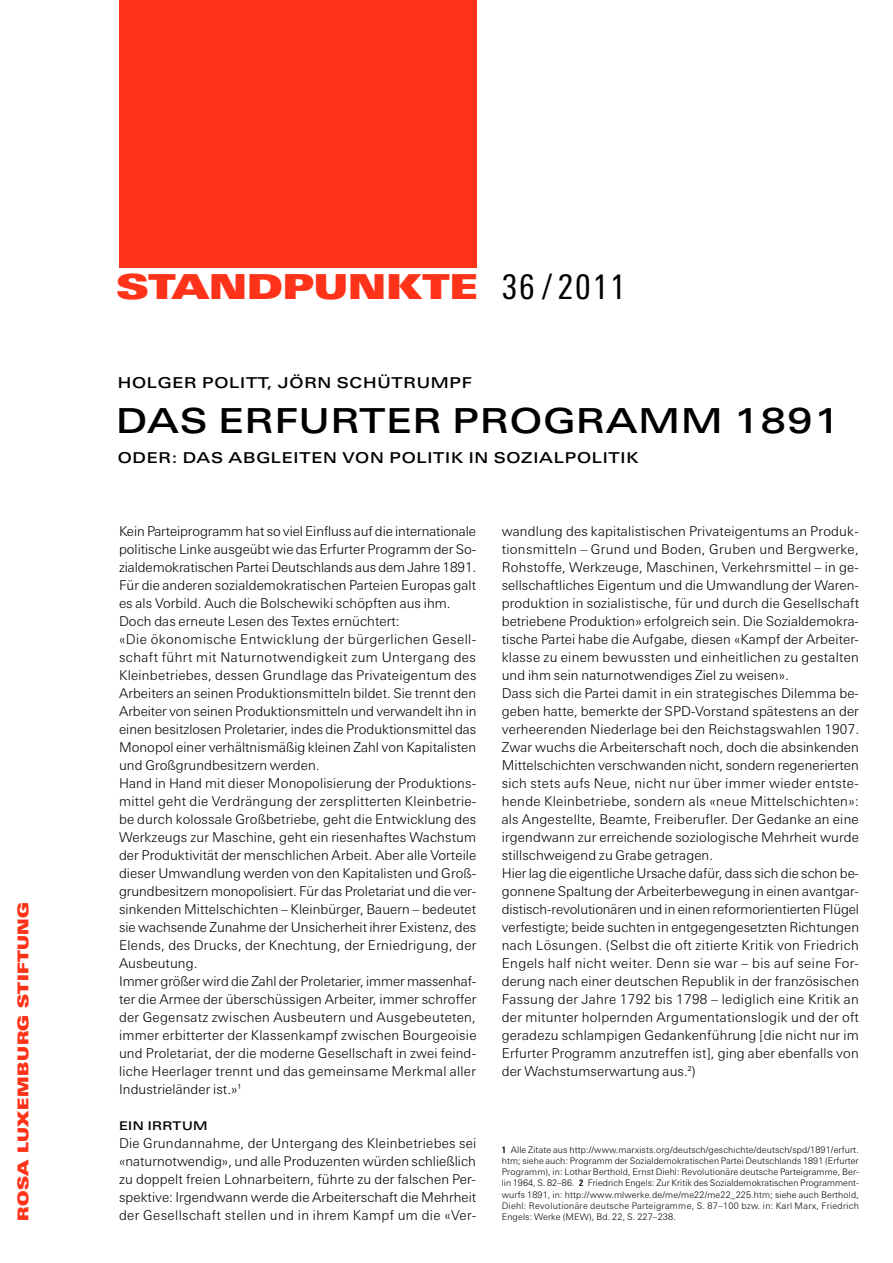
<style>
.page{position:relative;width:893px;height:1263px;background:#fff}
.page>*{position:absolute;margin:0;border:0;box-sizing:border-box;transform-origin:0 0}
.t1{font:500 34.5px "Linotype Univers Extd";letter-spacing:.03em;color:#000}
.t2{font:34.5px "Linotype Univers Extd X Black";color:#ff3319}
.t3{font:500 15px "Linotype Univers Extd";letter-spacing:.05em;color:#000}
.t4{font:15px "Linotype Univers Extd X Black";letter-spacing:.02em;color:#ff3319}
.t5{font:300 13.5px/18px "Linotype Univers Basic";letter-spacing:.005em;color:#000}
.t6{font:500 12px "Linotype Univers Extd";letter-spacing:.035em;color:#000}
.t7{font:300 9px/11.2px "Linotype Univers Basic";letter-spacing:.03em;color:#000;text-align:justify}
.s1{font-family:"Linotype Univers";font-stretch:condensed;color:#000}
.s2{font-family:"Linotype Univers";font-weight:700;font-stretch:condensed}
</style>
<div class="page">
<div style="left:119px;top:0;width:357px;height:268px;background:#ff3319"></div>
<p class="t4" style="left:14px;top:1221px;width:320px;rotate:-90deg">ROSA LUXE MBURG STIFTUNG</p>
<h1 class="t2" style="left:116px;top:266px;width:511px">STANDPUNKTE <span class="s1">36 / 2011</span></h1>
<p class="t3" style="left:118px;top:374px;width:356px">HOLGER POLITT, JÖRN SCH ÜTRUMPF</p>
<h1 class="t1" style="left:116px;top:400px;width:725px">DAS ERFURTER PROGRAMM 1891</h1>
<p class="t3" style="left:118px;top:449px;width:522px">ODER: DAS ABGLEITEN VON POLITIK IN SOZIALPOLITIK</p>
<p class="t5" style="left:119px;top:522px;width:359px">Kein Parteiprogramm hat so viel Einfluss auf die internationale politische Linke ausgeübt wie das Erfurter Programm der So&shy;zialdemokratischen Partei Deutschlands aus dem Jahre 1891.<br>Für die anderen sozialdemokratischen Parteien Europas galt es als Vorbild. Auch die Bolschewiki schöpften aus ihm.<br>Doch das erneute Lesen des Textes ernüchtert:<br>«Die ökonomische Entwicklung der bürgerlichen Gesell&shy;schaft führt mit Naturnotwendigkeit zum Untergang des Kleinbetriebes, dessen Grundlage das Privateigentum des Arbeiters an seinen Produktionsmitteln bildet. Sie trennt den Arbeiter von seinen Produktionsmitteln und verwandelt ihn in einen besitzlosen Proletarier, indes die Produktionsmittel das Monopol einer verhältnismäßig kleinen Zahl von Kapitalisten und Großgrundbesitzern werden.<br>Hand in Hand mit dieser Monopolisierung der Produktions&shy;mittel geht die Verdrängung der zersplitterten Kleinbetrie&shy;be durch kolossale Großbetriebe, geht die Entwicklung des Werkzeugs zur Maschine, geht ein riesenhaftes Wachstum der Produktivität der menschlichen Arbeit. Aber alle Vorteile dieser Umwandlung werden von den Kapitalisten und Groß&shy;grundbesitzern monopolisiert. Für das Proletariat und die ver&shy;sinkenden Mittelschichten – Kleinbürger, Bauern – bedeutet sie wachsende Zunahme der Unsicherheit ihrer Existenz, des Elends, des Drucks, der Knechtung, der Erniedrigung, der Ausbeutung.<br>Immer größer wird die Zahl der Proletarier, immer massenhaf&shy;ter die Armee der überschüssigen Arbeiter, immer schroffer der Gegensatz zwischen Ausbeutern und Ausgebeuteten, immer erbitterter der Klassenkampf zwischen Bourgeoisie und Proletariat, der die moderne Gesellschaft in zwei feind&shy;liche Heerlager trennt und das gemeinsame Merkmal aller Industrieländer ist.»<sup>1</sup></p>
<p class="t6" style="left:119px;top:1118px;width:90px">EIN I RRTUM</p>
<p class="t5" style="left:119px;top:1134px;width:359px;text-align:justify">Die Grundannahme, der Untergang des Kleinbetriebes sei «naturnotwendig», und alle Produzenten würden schließlich zu doppelt freien Lohnarbeitern, führte zu der falschen Per&shy;spektive: Irgendwann werde die Arbeiterschaft die Mehrheit der Gesellschaft stellen und in ihrem Kampf um die «Ver-</p>
<p class="t5" style="left:502px;top:522px;width:359px">wandlung des kapitalistischen Privateigentums an Produk&shy;tionsmitteln – Grund und Boden, Gruben und Bergwerke, Rohstoffe, Werkzeuge, Maschinen, Verkehrsmittel – in ge&shy;sellschaftliches Eigentum und die Umwandlung der Waren&shy;produktion in sozialistische, für und durch die Gesellschaft betriebene Produktion» erfolgreich sein. Die Sozialdemokra&shy;tische Partei habe die Aufgabe, diesen «Kampf der Arbeiter&shy;klasse zu einem bewussten und einheitlichen zu gestalten und ihm sein naturnotwendiges Ziel zu weisen».<br>Dass sich die Partei damit in ein strategisches Dilemma be&shy;geben hatte, bemerkte der SPD-Vorstand spätestens an der verheerenden Niederlage bei den Reichstagswahlen 1907.<br>Zwar wuchs die Arbeiterschaft noch, doch die absinkenden Mittelschichten verschwanden nicht, sondern regenerierten sich stets aufs Neue, nicht nur über immer wieder entste&shy;hende Kleinbetriebe, sondern als «neue Mittelschichten»: als Angestellte, Beamte, Freiberufler. Der Gedanke an eine irgendwann zur erreichende soziologische Mehrheit wurde stillschweigend zu Grabe getragen.<br>Hier lag die eigentliche Ursache dafür, dass sich die schon be&shy;gonnene Spaltung der Arbeiterbewegung in einen avantgar&shy;distisch-revolutionären und in einen reformorientierten Flügel verfestigte; beide suchten in entgegengesetzten Richtungen nach Lösungen. (Selbst die oft zitierte Kritik von Friedrich Engels half nicht weiter. Denn sie war – bis auf seine For&shy;derung nach einer deutschen Republik in der französischen Fassung der Jahre 1792 bis 1798 – lediglich eine Kritik an der mitunter holpernden Argumentationslogik und der oft geradezu schlampigen Gedankenführung [die nicht nur im Erfurter Programm anzutreffen ist], ging aber ebenfalls von der Wachstumserwartung aus.<sup>2</sup>)</p>
<p class="t7" style="left:502px;top:1143px;width:359px"><span class="s2">1</span> Alle Zitate aus http://www.marxists.org/deutsch/geschichte/deutsch/spd/1891/erfurt. htm; siehe auch: Programm der Sozialdemokratischen Partei Deutschlands 1891 (Erfurter Programm), in: Lothar Berthold, Ernst Diehl: Revolutionäre deutsche Parteigramme, Ber&shy;lin 1964, S. 82–86. <span class="s2">2</span> Friedrich Engels: Zur Kritik des Sozialdemokratischen Programment&shy;wurfs 1891, in: http://www.mlwerke.de/me/me22/me22_225.htm; siehe auch Berthold, Diehl: Revolutionäre deutsche Parteigramme, S. 87–100 bzw. in: Karl Marx, Friedrich Engels: Werke (MEW), Bd. 22, S. 227–238.</p>
</div>
